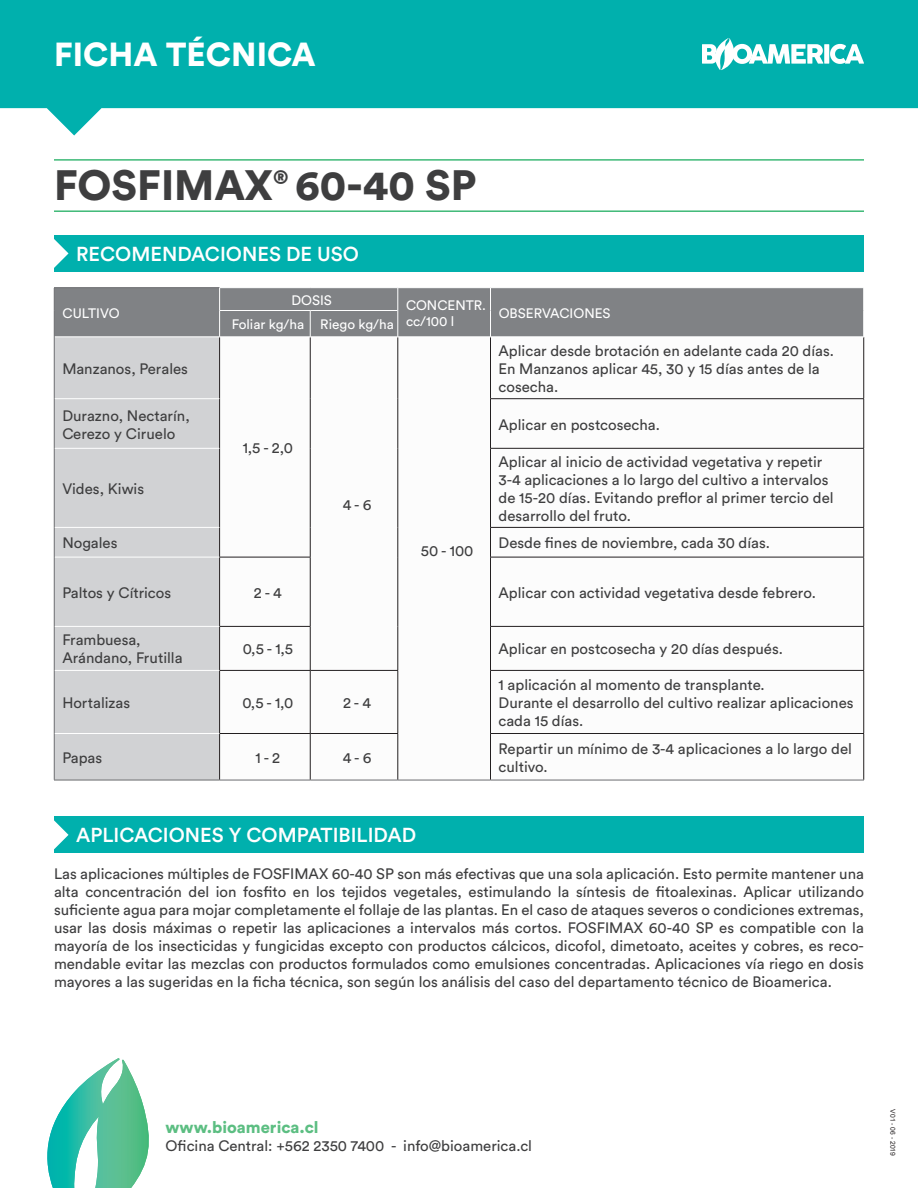
<style>
.page{position:relative;width:918px;height:1188px;background:#fff}
.page>*{position:absolute;margin:0;border:0;box-sizing:border-box;transform-origin:0 0}
.t1{font:900 42px "Circular Std";color:#3e3e3f}
.t2{font:900 33px "Circular Std";color:#fff}
.t3{font:500 20.1px "Circular Std";color:#fff}
.t4{font:900 16.5px "Circular Std";color:#5cbe82}
.t5{font:15px/18px "Circular Std";color:#3e3e3f}
.t6{font:13.65px/16.4px "Circular Std";color:#fff}
.t7{font:6.75px "Arial";color:#231f20}
.s1{font-size:36px}
</style>
<div class="page">
<svg style="left:0;top:0;width:918px;height:136px;fill:#00b0ad"></svg>
<div style="left:54px;top:235px;width:810px;height:37px;background:#00b0ad"></div>
<svg style="left:702px;top:38px;width:162px;height:32px"></svg>
<hr style="left:54px;top:210px;width:810px;height:2px;background:#3eb977">
<hr style="left:54px;top:159px;width:810px;height:2px;background:#3eb977">
<div style="left:55px;top:338px;width:164px;height:442px;background:#d1d2d4"></div>
<svg style="left:220px;top:338px;width:643px;height:442px"></svg>
<hr style="left:219px;top:337px;width:1px;height:62px;background:#231f20">
<hr style="left:310px;top:337px;width:1px;height:62px;background:#231f20">
<hr style="left:398px;top:337px;width:1px;height:62px;background:#231f20">
<hr style="left:490px;top:337px;width:1px;height:61px;background:#231f20">
<hr style="left:863px;top:337px;width:1px;height:61px;background:#231f20">
<hr style="left:219px;top:399px;width:1px;height:49px;background:#231f20">
<hr style="left:310px;top:399px;width:1px;height:49px;background:#231f20">
<hr style="left:398px;top:399px;width:1px;height:49px;background:#231f20">
<hr style="left:490px;top:398px;width:374px;height:1px;background:#231f20">
<hr style="left:490px;top:399px;width:1px;height:49px;background:#231f20">
<hr style="left:863px;top:399px;width:1px;height:49px;background:#231f20">
<hr style="left:219px;top:448px;width:1px;height:79px;background:#231f20">
<hr style="left:310px;top:448px;width:1px;height:79px;background:#231f20">
<hr style="left:398px;top:448px;width:1px;height:79px;background:#231f20">
<hr style="left:490px;top:448px;width:374px;height:1px;background:#231f20">
<hr style="left:490px;top:449px;width:1px;height:78px;background:#231f20">
<hr style="left:863px;top:449px;width:1px;height:78px;background:#231f20">
<hr style="left:219px;top:527px;width:1px;height:30px;background:#231f20">
<hr style="left:310px;top:527px;width:1px;height:30px;background:#231f20">
<hr style="left:398px;top:527px;width:1px;height:30px;background:#231f20">
<hr style="left:490px;top:527px;width:374px;height:1px;background:#231f20">
<svg style="left:490px;top:528px;width:1px;height:29px"></svg>
<svg style="left:863px;top:528px;width:1px;height:29px"></svg>
<hr style="left:219px;top:557px;width:92px;height:1px;background:#231f20">
<hr style="left:219px;top:557px;width:1px;height:69px;background:#231f20">
<hr style="left:310px;top:557px;width:1px;height:69px;background:#231f20">
<hr style="left:398px;top:557px;width:1px;height:69px;background:#231f20">
<hr style="left:490px;top:557px;width:374px;height:1px;background:#231f20">
<hr style="left:490px;top:557px;width:1px;height:69px;background:#231f20">
<hr style="left:863px;top:557px;width:1px;height:69px;background:#231f20">
<hr style="left:219px;top:626px;width:92px;height:1px;background:#231f20">
<hr style="left:219px;top:627px;width:1px;height:43px;background:#231f20">
<hr style="left:310px;top:627px;width:1px;height:43px;background:#231f20">
<hr style="left:398px;top:626px;width:1px;height:44px;background:#231f20">
<hr style="left:490px;top:626px;width:374px;height:1px;background:#231f20">
<hr style="left:490px;top:627px;width:1px;height:43px;background:#231f20">
<hr style="left:863px;top:627px;width:1px;height:43px;background:#231f20">
<hr style="left:219px;top:670px;width:91px;height:1px;background:#231f20">
<hr style="left:219px;top:671px;width:1px;height:62px;background:#231f20">
<hr style="left:310px;top:670px;width:88px;height:1px;background:#231f20">
<hr style="left:310px;top:671px;width:1px;height:62px;background:#231f20">
<hr style="left:398px;top:671px;width:1px;height:62px;background:#231f20">
<hr style="left:490px;top:670px;width:374px;height:1px;background:#231f20">
<hr style="left:490px;top:671px;width:1px;height:62px;background:#231f20">
<hr style="left:863px;top:671px;width:1px;height:62px;background:#231f20">
<hr style="left:219px;top:733px;width:91px;height:1px;background:#231f20">
<hr style="left:219px;top:734px;width:1px;height:46px;background:#231f20">
<hr style="left:310px;top:733px;width:88px;height:1px;background:#231f20">
<hr style="left:310px;top:734px;width:1px;height:46px;background:#231f20">
<hr style="left:398px;top:734px;width:1px;height:46px;background:#231f20">
<hr style="left:490px;top:733px;width:374px;height:1px;background:#231f20">
<hr style="left:490px;top:734px;width:1px;height:46px;background:#231f20">
<hr style="left:863px;top:734px;width:1px;height:46px;background:#231f20">
<hr style="left:55px;top:398px;width:164px;height:1px;background:#fff">
<hr style="left:55px;top:448px;width:164px;height:1px;background:#fff">
<hr style="left:55px;top:527px;width:164px;height:1px;background:#fff">
<hr style="left:54px;top:287px;width:166px;height:1px;background:#6c6d70">
<hr style="left:55px;top:557px;width:164px;height:1px;background:#fff">
<hr style="left:55px;top:626px;width:164px;height:1px;background:#fff">
<hr style="left:55px;top:670px;width:164px;height:1px;background:#fff">
<hr style="left:55px;top:733px;width:164px;height:1px;background:#fff">
<hr style="left:55px;top:337px;width:165px;height:1px;background:#fff">
<hr style="left:398px;top:337px;width:93px;height:1px;background:#fff">
<hr style="left:54px;top:337px;width:1px;height:62px;background:#6c6d70">
<hr style="left:54px;top:399px;width:1px;height:49px;background:#6c6d70">
<hr style="left:54px;top:448px;width:1px;height:79px;background:#6c6d70">
<hr style="left:54px;top:527px;width:1px;height:30px;background:#6c6d70">
<hr style="left:54px;top:557px;width:1px;height:69px;background:#6c6d70">
<hr style="left:54px;top:626px;width:1px;height:44px;background:#6c6d70">
<hr style="left:54px;top:670px;width:1px;height:64px;background:#6c6d70">
<hr style="left:54px;top:734px;width:1px;height:46px;background:#6c6d70">
<div style="left:54px;top:288px;width:810px;height:49px;background:#808285"></div>
<hr style="left:310px;top:310px;width:88px;height:1px;background:#fff">
<hr style="left:310px;top:337px;width:88px;height:1px;background:#fff">
<hr style="left:398px;top:780px;width:93px;height:1px;background:#6c6d70">
<hr style="left:490px;top:337px;width:374px;height:1px;background:#fff">
<hr style="left:54px;top:780px;width:166px;height:1px;background:#6c6d70">
<hr style="left:220px;top:780px;width:90px;height:1px;background:#6c6d70">
<hr style="left:310px;top:780px;width:88px;height:1px;background:#6c6d70">
<hr style="left:490px;top:780px;width:374px;height:1px;background:#6c6d70">
<svg style="left:54px;top:239px;width:15px;height:29px"></svg>
<svg style="left:47px;top:1058px;width:102px;height:130px"></svg>
<div style="left:54px;top:817px;width:810px;height:36px;background:#00b0ad"></div>
<svg style="left:54px;top:816px;width:15px;height:34px"></svg>
<h2 class="t2" style="left:54px;top:32px;width:263px">FICHA TÉCNICA</h2>
<h1 class="t1" style="left:54px;top:157px;width:424px">FOSFIMAX<span class="s1">®</span> 60-40 SP</h1>
<h3 class="t3" style="left:76px;top:241px;width:284px">RECOMENDACIONES DE USO</h3>
<p class="t6" style="left:62px;top:305px;width:59px">CULTIVO</p>
<p class="t5" style="left:62px;top:359px;width:127px">Manzanos, Perales</p>
<p class="t6" style="left:291px;top:291px;width:42px">DOSIS</p>
<p class="t6" style="left:232px;top:316px;width:164px">Foliar kg/ha Riego kg/ha</p>
<p class="t6" style="left:406px;top:296px;width:82px">CONCENTR. cc/100 l</p>
<p class="t6" style="left:499px;top:305px;width:113px">OBSERVACIONES</p>
<p class="t5" style="left:499px;top:341px;width:337px">Aplicar desde brotación en adelante cada 20 días.<br>En Manzanos aplicar 45, 30 y 15 días antes de la cosecha.</p>
<p class="t5" style="left:62px;top:406px;width:129px">Durazno, Nectarín,<br>Cerezo y Ciruelo</p>
<p class="t5" style="left:499px;top:415px;width:163px">Aplicar en postcosecha.</p>
<p class="t5" style="left:243px;top:439px;width:52px">1,5 - 2,0</p>
<p class="t5" style="left:499px;top:452px;width:337px">Aplicar al inicio de actividad vegetativa y repetir 3-4 aplicaciones a lo largo del cultivo a intervalos de 15-20 días. Evitando preflor al primer tercio del desarrollo del fruto.</p>
<p class="t5" style="left:62px;top:479px;width:83px">Vides, Kiwis</p>
<p class="t5" style="left:343px;top:495px;width:30px">4 - 6</p>
<p class="t5" style="left:62px;top:534px;width:57px">Nogales</p>
<p class="t5" style="left:499px;top:534px;width:273px">Desde fines de noviembre, cada 30 días.</p>
<p class="t5" style="left:62px;top:583px;width:110px">Paltos y Cítricos</p>
<p class="t5" style="left:254px;top:583px;width:29px">2 - 4</p>
<p class="t5" style="left:499px;top:583px;width:319px">Aplicar con actividad vegetativa desde febrero.</p>
<p class="t5" style="left:62px;top:631px;width:122px">Frambuesa,<br>Arándano, Frutilla</p>
<p class="t5" style="left:243px;top:640px;width:52px">0,5 - 1,5</p>
<p class="t5" style="left:499px;top:640px;width:286px">Aplicar en postcosecha y 20 días después.</p>
<p class="t5" style="left:62px;top:694px;width:69px">Hortalizas</p>
<p class="t5" style="left:242px;top:694px;width:53px">0,5 - 1,0</p>
<p class="t5" style="left:343px;top:694px;width:29px">2 - 4</p>
<p class="t5" style="left:421px;top:541px;width:54px">50 - 100</p>
<p class="t5" style="left:499px;top:676px;width:357px">1 aplicación al momento de transplante.<br>Durante el desarrollo del cultivo realizar aplicaciones cada 15 días.</p>
<p class="t5" style="left:62px;top:748px;width:41px">Papas</p>
<p class="t5" style="left:256px;top:748px;width:26px">1 - 2</p>
<p class="t5" style="left:343px;top:748px;width:30px">4 - 6</p>
<p class="t5" style="left:499px;top:739px;width:355px">Repartir un mínimo de 3-4 aplicaciones a lo largo del cultivo.</p>
<h3 class="t3" style="left:76px;top:823px;width:341px">APLICACIONES Y COMPATIBILIDAD</h3>
<p class="t5" style="left:54px;top:864px;width:812px;text-align:justify">Las aplicaciones múltiples de FOSFIMAX 60-40 SP son más efectivas que una sola aplicación. Esto permite mantener una alta concentración del ion fosfito en los tejidos vegetales, estimulando la síntesis de fitoalexinas. Aplicar utilizando suficiente agua para mojar completamente el follaje de las plantas. En el caso de ataques severos o condiciones extremas, usar las dosis máximas o repetir las aplicaciones a intervalos más cortos. FOSFIMAX 60-40 SP es compatible con la mayoría de los insecticidas y fungicidas excepto con productos cálcicos, dicofol, dimetoato, aceites y cobres, es reco&shy;mendable evitar las mezclas con productos formulados como emulsiones concentradas. Aplicaciones vía riego en dosis mayores a las sugeridas en la ficha técnica, son según los análisis del caso del departamento técnico de Bioamerica.</p>
<p class="t4" style="left:166px;top:1117px;width:155px">www.bioamerica.cl</p>
<p class="t5" style="left:166px;top:1137px;width:368px">Oficina Central: +562 2350 7400 - info@bioamerica.cl</p>
<p class="t7" style="left:897px;top:1109px;width:48px;rotate:90deg">V01 - 06 - 2019</p>
</div>
